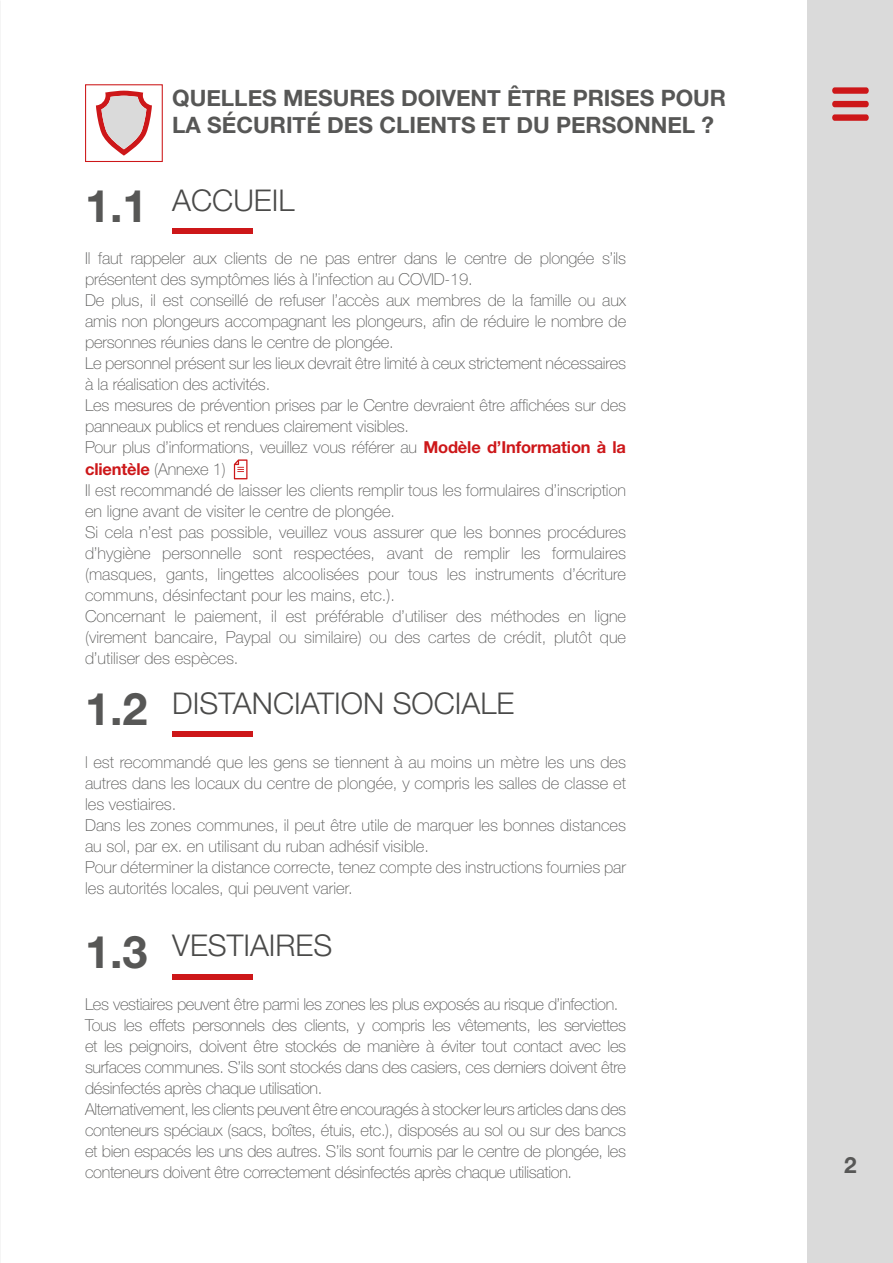
<style>
.page{position:relative;width:893px;height:1263px;background:#fff}
.page>*{position:absolute;margin:0;border:0;box-sizing:border-box;transform-origin:0 0}
.t1{font:700 45px "Helvetica Neue LT";color:#575756}
.t2{font:300 30px "Helvetica Neue LT";color:#4a4a49}
.t3{font:700 22.5px/27px "Helvetica Neue";color:#575756}
.t4{font:700 22.5px "Helvetica Neue LT";color:#575756}
.t5{font:100 16.5px/21px "Helvetica Neue LT";letter-spacing:-.01em;color:#575756}
.s1{font-weight:700;color:#cd1719}
.s2{font-weight:700;font-size:45px;color:#575756}
</style>
<div class="page">
<div style="left:172px;top:228px;width:80px;height:6px;background:#cd1719"></div>
<div style="left:172px;top:731px;width:80px;height:6px;background:#cd1719"></div>
<div style="left:808px;top:0;width:85px;height:1263px;background:#dadada"></div>
<div style="left:85px;top:84px;width:78px;height:78px;border:1px solid #cd1719"></div>
<svg style="left:96px;top:91px;width:56px;height:65px"></svg>
<svg style="left:234px;top:459px;width:13px;height:20px"></svg>
<div style="left:832px;top:87px;width:37px;height:7px;background:#cd1719;border-radius:3px"></div>
<div style="left:832px;top:101px;width:37px;height:6px;background:#cd1719;border-radius:3px"></div>
<div style="left:832px;top:114px;width:37px;height:7px;background:#cd1719;border-radius:3px"></div>
<div style="left:172px;top:974px;width:80px;height:5px;background:#cd1719"></div>
<h1 class="t1" style="left:85px;top:178px;width:64px">1.1</h1>
<h3 class="t3" style="left:172px;top:85px;width:555px">QUELLES MESURES DOIVENT ÊTRE PRISES POUR<br>LA SÉCURITÉ DES CLIENTS ET DU PERSONNEL ?</h3>
<h2 class="t2" style="left:172px;top:182px;width:124px">ACCUEIL</h2>
<p class="t5" style="left:85px;top:248px;width:543px">Il faut rappeler aux clients de ne pas entrer dans le centre de plongée s’ils présentent des symptômes liés à l’infection au COVID-19.<br>De plus, il est conseillé de refuser l’accès aux membres de la famille ou aux amis non plongeurs accompagnant les plongeurs, afin de réduire le nombre de personnes réunies dans le centre de plongée.<br>Le personnel présent sur les lieux devrait être limité à ceux strictement nécessaires à la réalisation des activités.<br>Les mesures de prévention prises par le Centre devraient être affichées sur des panneaux publics et rendues clairement visibles.<br>Pour plus d’informations, veuillez vous référer au <span class="s1">Modèle d’Information à la clientèle</span> (Annexe 1)<br>Il est recommandé de laisser les clients remplir tous les formulaires d’inscription en ligne avant de visiter le centre de plongée.<br>Si cela n’est pas possible, veuillez vous assurer que les bonnes procédures d’hygiène personnelle sont respectées, avant de remplir les formulaires (masques, gants, lingettes alcoolisées pour tous les instruments d’écriture communs, désinfectant pour les mains, etc.).<br>Concernant le paiement, il est préférable d’utiliser des méthodes en ligne (virement bancaire, Paypal ou similaire) ou des cartes de crédit, plutôt que d’utiliser des espèces.</p>
<h1 class="t1" style="left:85px;top:681px;width:64px">1.2</h1>
<h2 class="t2" style="left:172px;top:685px;width:344px">DISTANCIATION SOCIALE</h2>
<p class="t5" style="left:85px;top:751px;width:543px">l est recommandé que les gens se tiennent à au moins un mètre les uns des autres dans les locaux du centre de plongée, y compris les salles de classe et les vestiaires.<br>Dans les zones communes, il peut être utile de marquer les bonnes distances au sol, par ex. en utilisant du ruban adhésif visible.<br>Pour déterminer la distance correcte, tenez compte des instructions fournies par les autorités locales, qui peuvent varier.</p>
<h2 class="t2" style="left:85px;top:927px;width:249px"><span class="s2">1.3</span> VESTIAIRES</h2>
<p class="t5" style="left:85px;top:993px;width:543px">Les vestiaires peuvent être parmi les zones les plus exposés au risque d’infection.<br>Tous les effets personnels des clients, y compris les vêtements, les serviettes et les peignoirs, doivent être stockés de manière à éviter tout contact avec les surfaces communes. S’ils sont stockés dans des casiers, ces derniers doivent être désinfectés après chaque utilisation.<br>Alternativement, les clients peuvent être encouragés à stocker leurs articles dans des conteneurs spéciaux (sacs, boîtes, étuis, etc.), disposés au sol ou sur des bancs et bien espacés les uns des autres. S’ils sont fournis par le centre de plongée, les conteneurs doivent être correctement désinfectés après chaque utilisation.</p>
<h3 class="t4" style="left:844px;top:1151px;width:14px">2</h3>
</div>
